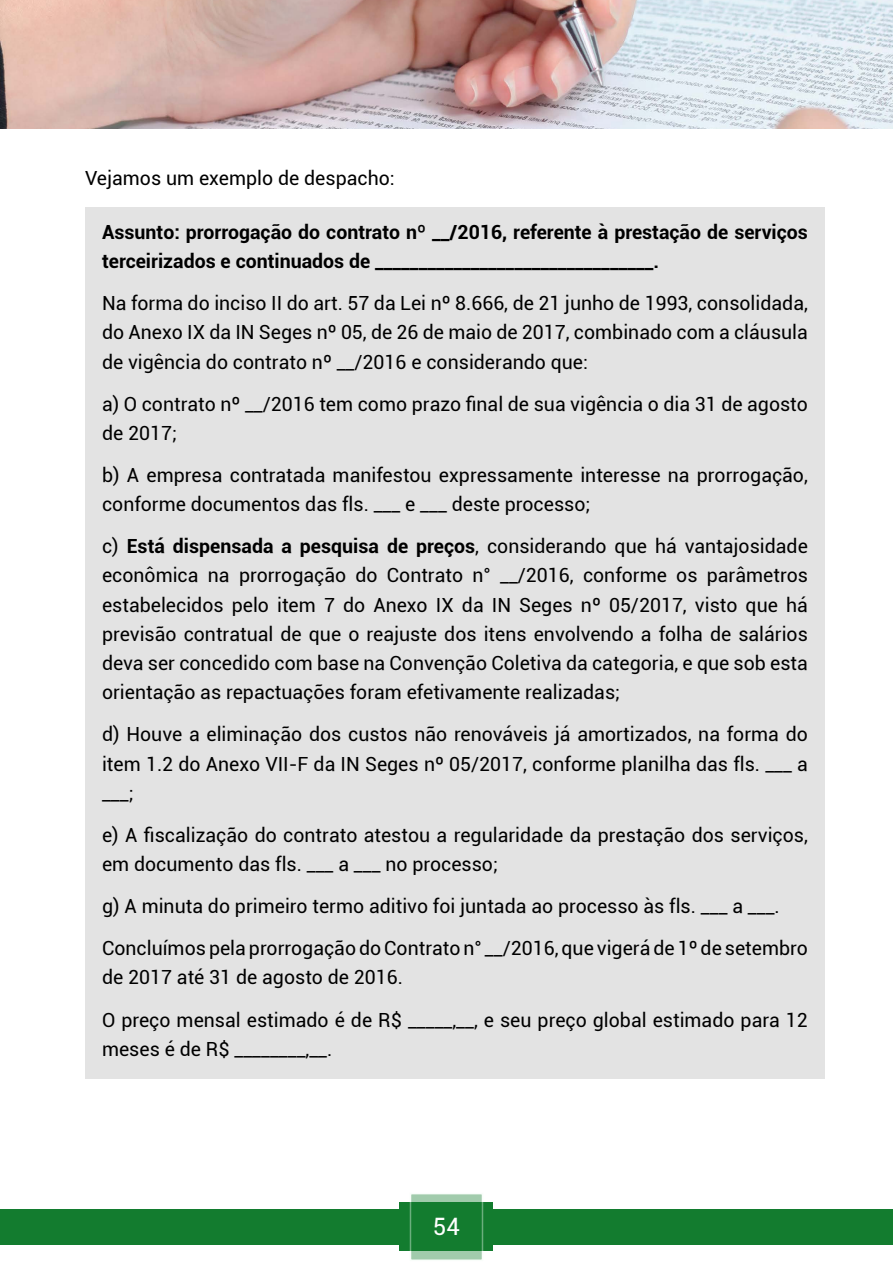
<style>
.page{position:relative;width:893px;height:1263px;background:#fff}
.page>*{position:absolute;margin:0;border:0;box-sizing:border-box;transform-origin:0 0}
.t1{font:24px "Roboto";color:#fff}
.t2{font:19.5px/29.2px "Roboto";color:#000}
.t3{font:700 19.5px/29.2px "Roboto";color:#000}
.s1{font-weight:700}
</style>
<div class="page">
<img style="left:0;top:0;width:893px;height:128px">
<div style="left:400px;top:1203px;width:93px;height:48px;background:#137c2f"></div>
<div style="left:0;top:1209px;width:893px;height:35px;background:#137c2f"></div>
<svg style="left:413px;top:1196px;width:67px;height:62px"></svg>
<div style="left:410px;top:1193px;width:73px;height:68px;border:2px solid #f2fcf4"></div>
<div style="left:85px;top:207px;width:740px;height:871px;background:#e3e3e3"></div>
<p class="t2" style="left:85px;top:162px;width:311px">Vejamos um exemplo de despacho:</p>
<p class="t3" style="left:102px;top:217px;width:707px">Assunto: prorrogação do contrato nº __/2016, referente à prestação de serviços terceirizados e continuados de ________________________________.</p>
<p class="t2" style="left:102px;top:288px;width:707px;text-align:justify">Na forma do inciso II do art. 57 da Lei nº 8.666, de 21 junho de 1993, consolidada, do Anexo IX da IN Seges nº 05, de 26 de maio de 2017, combinado com a cláusula de vigência do contrato nº __/2016 e considerando que:</p>
<p class="t2" style="left:102px;top:388px;width:707px">a) O contrato nº __/2016 tem como prazo final de sua vigência o dia 31 de agosto de 2017;</p>
<p class="t2" style="left:102px;top:460px;width:707px">b) A empresa contratada manifestou expressamente interesse na prorrogação, conforme documentos das fls. ___ e ___ deste processo;</p>
<p class="t2" style="left:102px;top:531px;width:707px;text-align:justify">c) <span class="s1">Está dispensada a pesquisa de preços</span>, considerando que há vantajosidade econômica na prorrogação do Contrato n° __/2016, conforme os parâmetros estabelecidos pelo item 7 do Anexo IX da IN Seges nº 05/2017, visto que há previsão contratual de que o reajuste dos itens envolvendo a folha de salários deva ser concedido com base na Convenção Coletiva da categoria, e que sob esta orientação as repactuações foram efetivamente realizadas;</p>
<p class="t2" style="left:102px;top:719px;width:707px;text-align:justify">d) Houve a eliminação dos custos não renováveis já amortizados, na forma do item 1.2 do Anexo VII-F da IN Seges nº 05/2017, conforme planilha das fls. ___ a ___;</p>
<p class="t2" style="left:102px;top:820px;width:707px">e) A fiscalização do contrato atestou a regularidade da prestação dos serviços, em documento das fls. ___ a ___ no processo;</p>
<p class="t2" style="left:102px;top:884px;width:707px;line-height:42px">g) A minuta do primeiro termo aditivo foi juntada ao processo às fls. ___ a ___.<br>Concluímos pela prorrogação do Contrato n° __/2016, que vigerá de 1º de setembro</p>
<p class="t2" style="left:102px;top:956px;width:707px;line-height:42px">de 2017 até 31 de agosto de 2016.<br>O preço mensal estimado é de R$ _____,__, e seu preço global estimado para 12</p>
<p class="t2" style="left:102px;top:1033px;width:232px">meses é de R$ ________,__.</p>
<p class="t1" style="left:433px;top:1210px;width:29px">54</p>
</div>
